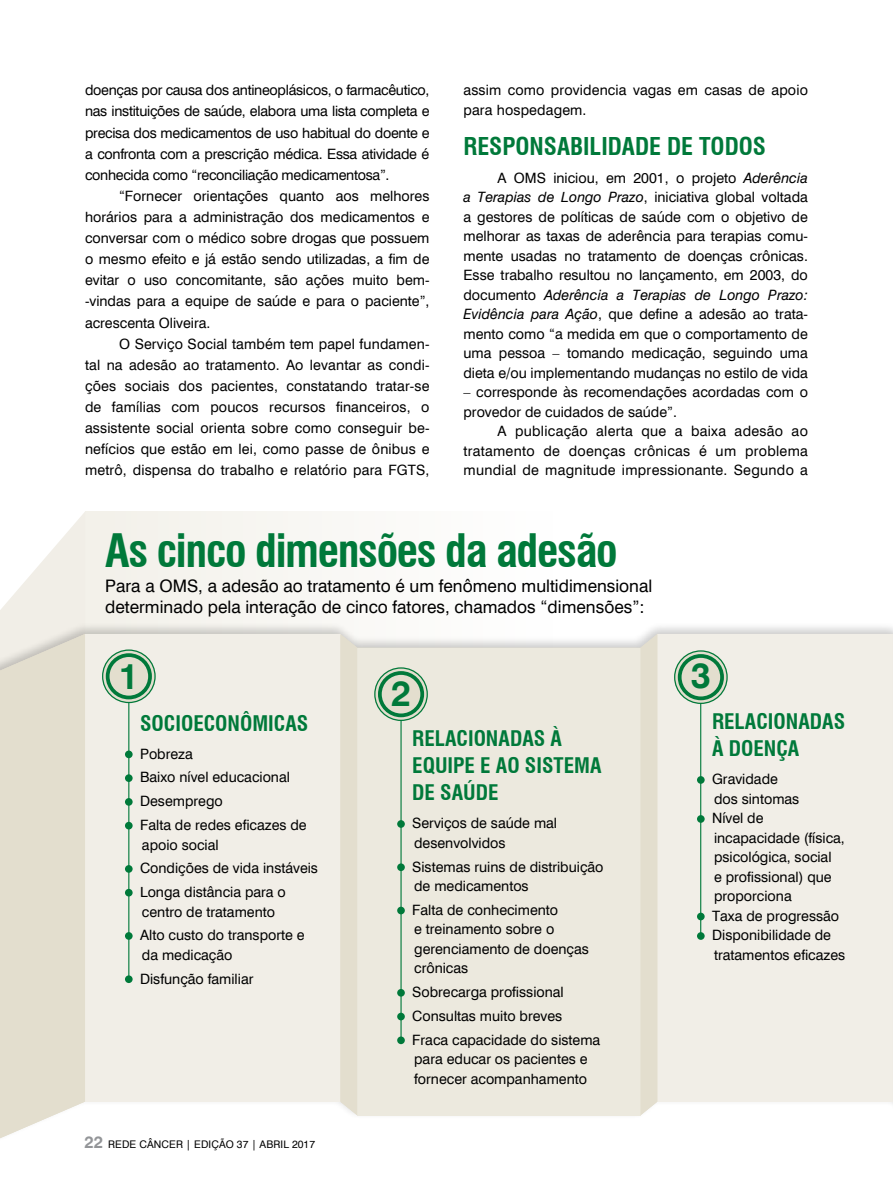
<style>
.page{position:relative;width:893px;height:1191px;background:#fff}
.page>*{position:absolute;margin:0;border:0;box-sizing:border-box;transform-origin:0 0}
.t1{font:700 condensed 45px "Swiss 721 BT";letter-spacing:-.03em;color:#00793a}
.t2{font:700 35.25px "Swiss 721 BT";color:#00793a}
.t3{font:700 condensed 24px "Swiss 721 BT";color:#00793a}
.t4{font:700 condensed 21px/27px "Swiss 721 BT";color:#00793a}
.t5{font:17.25px/21px "Swiss 721 BT";color:#000}
.t6{font:14.25px/19.5px "Swiss 721 BT";color:#000}
.t7{font:10.5px "Swiss 721 BT";letter-spacing:.015em;color:#000}
.s1{font-style:italic}
.s2{font-weight:700;font-size:16.5px;color:#939598}
</style>
<div class="page">
<div style="left:85px;top:511px;width:468px;height:444px;background:#f8f7f4"></div>
<svg style="left:66px;top:512px;width:19px;height:22px"></svg>
<div style="left:0;top:534px;width:893px;height:617px;background:#000;opacity:.2"></div>
<svg style="left:85px;top:634px;width:808px;height:504px"></svg>
<div style="left:85px;top:634px;width:255px;height:467px;background:#f1eee7"></div>
<div style="left:657px;top:634px;width:236px;height:467px;background:#f1eee7"></div>
<div style="left:357px;top:647px;width:283px;height:468px;background:#ece9de"></div>
<div style="left:0;top:634px;width:85px;height:504px;background:#e3dece"></div>
<div style="left:106px;top:653px;width:46px;height:46px;background:#e3dece;border-radius:50%"></div>
<div style="left:102px;top:649px;width:54px;height:54px;border:8px solid #e3dece;border-radius:50%"></div>
<div style="left:102px;top:649px;width:54px;height:54px;border:1px solid #00793a;border-radius:50%"></div>
<div style="left:106px;top:653px;width:46px;height:46px;border:4px solid #00793a;border-radius:50%"></div>
<div style="left:125px;top:750px;width:8px;height:8px;background:#00793a;border-radius:50%"></div>
<div style="left:125px;top:774px;width:8px;height:8px;background:#00793a;border-radius:50%"></div>
<div style="left:125px;top:798px;width:8px;height:7px;background:#00793a;border-radius:50%"></div>
<div style="left:125px;top:822px;width:8px;height:7px;background:#00793a;border-radius:50%"></div>
<div style="left:125px;top:865px;width:8px;height:7px;background:#00793a;border-radius:50%"></div>
<div style="left:125px;top:889px;width:8px;height:7px;background:#00793a;border-radius:50%"></div>
<div style="left:125px;top:932px;width:8px;height:7px;background:#00793a;border-radius:50%"></div>
<div style="left:125px;top:975px;width:8px;height:8px;background:#00793a;border-radius:50%"></div>
<hr style="left:128px;top:702px;width:1px;height:277px;background:#00793a">
<div style="left:378px;top:671px;width:46px;height:46px;background:#e3dece;border-radius:50%"></div>
<div style="left:374px;top:667px;width:54px;height:54px;border:8px solid #e3dece;border-radius:50%"></div>
<div style="left:374px;top:667px;width:54px;height:54px;border:1px solid #00793a;border-radius:50%"></div>
<div style="left:378px;top:671px;width:46px;height:46px;border:4px solid #00793a;border-radius:50%"></div>
<svg style="left:397px;top:820px;width:8px;height:8px"></svg>
<svg style="left:397px;top:863px;width:8px;height:8px"></svg>
<svg style="left:397px;top:906px;width:8px;height:8px"></svg>
<div style="left:397px;top:989px;width:8px;height:7px;background:#00793a;border-radius:50%"></div>
<svg style="left:397px;top:1012px;width:8px;height:8px"></svg>
<div style="left:397px;top:1036px;width:8px;height:8px;background:#00793a;border-radius:50%"></div>
<hr style="left:400px;top:720px;width:2px;height:321px;background:#00793a">
<div style="left:678px;top:654px;width:46px;height:46px;background:#e3dece;border-radius:50%"></div>
<div style="left:674px;top:650px;width:54px;height:54px;border:8px solid #e3dece;border-radius:50%"></div>
<div style="left:674px;top:650px;width:54px;height:54px;border:1px solid #00793a;border-radius:50%"></div>
<div style="left:678px;top:654px;width:46px;height:46px;border:4px solid #00793a;border-radius:50%"></div>
<div style="left:697px;top:776px;width:8px;height:8px;background:#00793a;border-radius:50%"></div>
<div style="left:697px;top:815px;width:8px;height:8px;background:#00793a;border-radius:50%"></div>
<div style="left:697px;top:912px;width:8px;height:8px;background:#00793a;border-radius:50%"></div>
<div style="left:697px;top:932px;width:8px;height:8px;background:#00793a;border-radius:50%"></div>
<hr style="left:700px;top:703px;width:1px;height:234px;background:#00793a">
<div style="left:340px;top:634px;width:17px;height:481px;background:#e3dece"></div>
<div style="left:640px;top:634px;width:17px;height:481px;background:#e3dece"></div>
<svg style="left:892px;top:1101px;width:1px;height:14px"></svg>
<p class="t6" style="left:85px;top:80px;width:346px;line-height:21.1px;text-align:justify">doenças por causa dos antineoplásicos, o farmacêutico, nas instituições de saúde, elabora uma lista completa e precisa dos medicamentos de uso habitual do doente e a confronta com a prescrição médica. Essa atividade é conhecida como “reconciliação medicamentosa”.</p>
<p class="t6" style="left:85px;top:185px;width:346px;line-height:21.1px;text-align:justify;text-indent:34px">“Fornecer orientações quanto aos melhores horários para a administração dos medicamentos e conversar com o médico sobre drogas que possuem o mesmo efeito e já estão sendo utilizadas, a fim de evitar o uso concomitante, são ações muito bem--vindas para a equipe de saúde e para o paciente”, acrescenta Oliveira.</p>
<p class="t6" style="left:85px;top:333px;width:346px;line-height:21.1px;text-align:justify;text-indent:34px">O Serviço Social também tem papel fundamen&shy;tal na adesão ao tratamento. Ao levantar as condi&shy;ções sociais dos pacientes, constatando tratar-se de famílias com poucos recursos financeiros, o assistente social orienta sobre como conseguir be&shy;nefícios que estão em lei, como passe de ônibus e metrô, dispensa do trabalho e relatório para FGTS,</p>
<p class="t6" style="left:463px;top:80px;width:346px">assim como providencia vagas em casas de apoio para hospedagem.</p>
<h3 class="t3" style="left:463px;top:131px;width:304px">RESPONSABILIDADE DE TODOS</h3>
<p class="t6" style="left:463px;top:168px;width:346px;text-align:justify;text-indent:34px">A OMS iniciou, em 2001, o projeto <span class="s1">Aderência a Terapias de Longo Prazo</span>, iniciativa global voltada a gestores de políticas de saúde com o objetivo de melhorar as taxas de aderência para terapias comu&shy;mente usadas no tratamento de doenças crônicas.<br>Esse trabalho resultou no lançamento, em 2003, do documento <span class="s1">Aderência a Terapias de Longo Prazo:<br>Evidência para Ação</span>, que define a adesão ao trata&shy;mento como “a medida em que o comportamento de uma pessoa – tomando medicação, seguindo uma dieta e/ou implementando mudanças no estilo de vida</p>
<p class="t6" style="left:463px;top:382px;width:346px">– corresponde às recomendações acordadas com o provedor de cuidados de saúde”.</p>
<p class="t6" style="left:463px;top:421px;width:346px;text-align:justify;text-indent:34px">A publicação alerta que a baixa adesão ao tratamento de doenças crônicas é um problema mundial de magnitude impressionante. Segundo a</p>
<h1 class="t1" style="left:105px;top:523px;width:514px">As cinco dimensões da adesão</h1>
<p class="t5" style="left:105px;top:575px;width:549px">Para a OMS, a adesão ao tratamento é um fenômeno multidimensional determinado pela interação de cinco fatores, chamados “dimensões”:</p>
<h2 class="t2" style="left:119px;top:655px;width:21px">1</h2>
<h3 class="t4" style="left:140px;top:709px;width:170px">SOCIOECONÔMICAS</h3>
<p class="t6" style="left:140px;top:741px;width:168px;line-height:23.7px">Pobreza<br>Baixo nível educacional<br>Desemprego<br>Falta de redes eficazes de</p>
<p class="t6" style="left:140px;top:832px;width:179px;line-height:23.7px">apoio social<br>Condições de vida instáveis<br>Longa distância para o</p>
<p class="t6" style="left:140px;top:899px;width:166px;line-height:23.7px">centro de tratamento<br>Alto custo do transporte e</p>
<p class="t6" style="left:140px;top:942px;width:115px;line-height:23.7px">da medicação<br>Disfunção familiar</p>
<p class="t7" style="left:85px;top:1138px;width:232px"><span class="s2">22</span> REDE CÂNCER | EDIÇÃO 37 | ABRIL 2017</p>
<h2 class="t2" style="left:391px;top:671px;width:21px">2</h2>
<h3 class="t4" style="left:412px;top:725px;width:191px">RELACIONADAS À<br>EQUIPE E AO SISTEMA<br>DE SAÚDE</h3>
<p class="t6" style="left:412px;top:813px;width:146px">Serviços de saúde mal desenvolvidos</p>
<p class="t6" style="left:412px;top:856px;width:193px">Sistemas ruins de distribuição de medicamentos</p>
<p class="t6" style="left:412px;top:900px;width:178px">Falta de conhecimento<br>e treinamento sobre o gerenciamento de doenças crônicas</p>
<p class="t6" style="left:412px;top:980px;width:190px;line-height:23.7px">Sobrecarga profissional<br>Consultas muito breves<br>Fraca capacidade do sistema</p>
<p class="t6" style="left:414px;top:1049px;width:175px">para educar os pacientes e fornecer acompanhamento</p>
<h2 class="t2" style="left:691px;top:654px;width:21px">3</h2>
<h3 class="t4" style="left:712px;top:708px;width:135px">RELACIONADAS<br>À DOENÇA</h3>
<p class="t6" style="left:712px;top:769px;width:135px">Gravidade<br>dos sintomas<br>Nível de incapacidade (física, psicológica, social<br>e profissional) que proporciona<br>Taxa de progressão<br>Disponibilidade de tratamentos eficazes</p>
</div>
